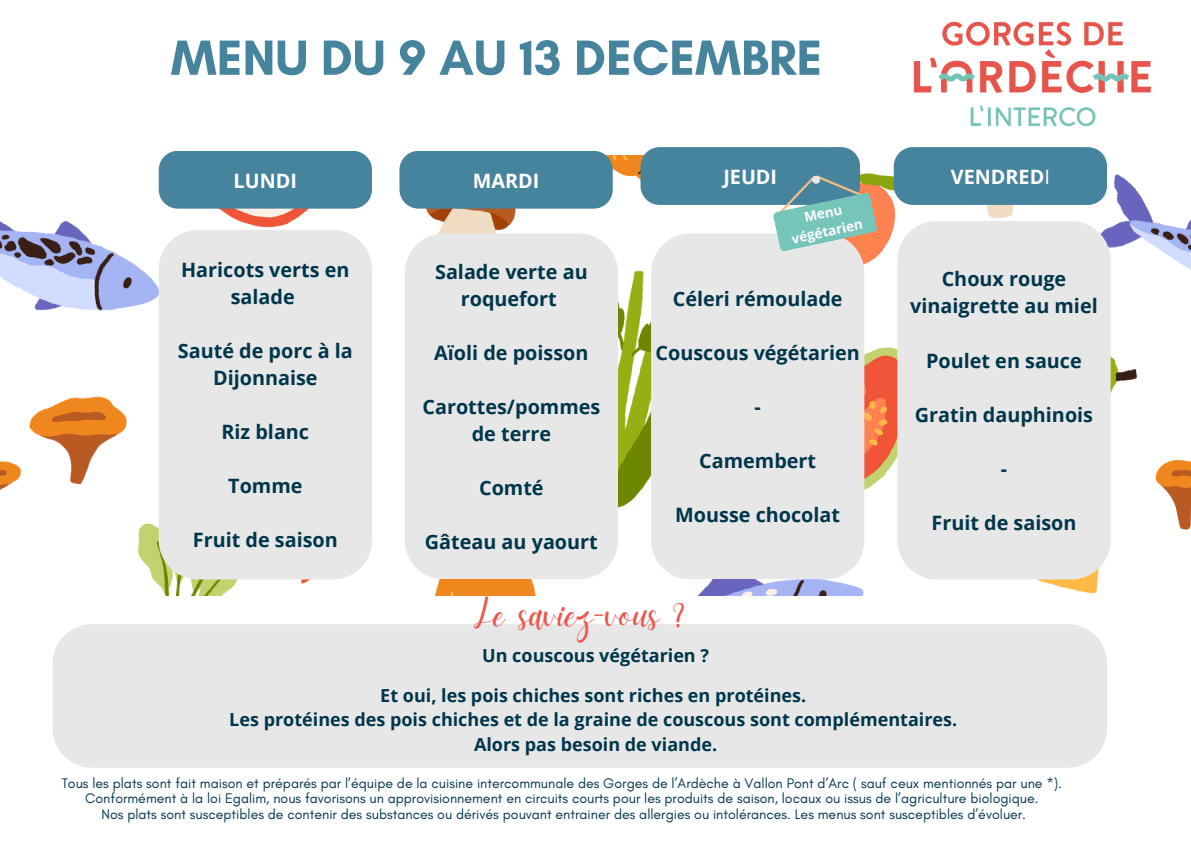
<style>
.page{position:relative;width:1191px;height:843px;background:#fff}
.page>*{position:absolute;margin:0;border:0;box-sizing:border-box;transform-origin:0 0}
.t1{font:700 50.3px "Glacial Indifference";color:#46849d}
.t2{font:40.1px "Daydream";color:#e9584d}
.t3{font:700 19.8px/27px "Open Sans";color:#00364c;text-align:center}
.t4{font:700 19.8px "Open Sans";color:#fff}
.t5{font:700 18px/24.8px "Open Sans";color:#00364c;text-align:center}
.t6{font:14.1px "Glacial Indifference";color:#00364c}
.t7{font:700 13.5px/18.5px "Open Sans";color:#fff;text-align:center}
.s1{font-weight:400}
</style>
<div class="page">
<img style="left:0;top:155px;width:1190px;height:440px">
<div style="left:159px;top:151px;width:213px;height:57px;background:#46849d;border-radius:19px"></div>
<div style="left:399px;top:151px;width:213px;height:57px;background:#46849d;border-radius:19px"></div>
<div style="left:640px;top:147px;width:220px;height:58px;background:#46849d;border-radius:19px"></div>
<div style="left:893px;top:147px;width:213px;height:58px;background:#46849d;border-radius:19px"></div>
<div style="left:159px;top:230px;width:213px;height:349px;background:#e7e7e7"></div>
<div style="left:53px;top:624px;width:1053px;height:143px;background:#e7e7e7"></div>
<div style="left:405px;top:233px;width:213px;height:346px;background:#e7e7e7"></div>
<div style="left:651px;top:233px;width:213px;height:346px;background:#e7e7e7"></div>
<div style="left:897px;top:221px;width:213px;height:358px;background:#e7e7e7"></div>
<img style="left:907px;top:21px;width:245px;height:127px">
<svg style="left:769px;top:166px;width:108px;height:86px"></svg>
<h5 class="t1" style="left:171px;top:27px;width:653px">MENU DU 9 AU 13 DECEMBRE</h5>
<h1 class="t4" style="left:233px;top:166px;width:65px">LUNDI</h1>
<h3 class="t4" style="left:473px;top:166px;width:68px">MARDI</h3>
<h4 class="t4" style="left:723px;top:163px;width:55px">JEUDI</h4>
<h3 class="t4" style="left:950px;top:163px;width:100px">VENDRED<span class="s1">I</span></h3>
<h3 class="t3" style="left:181px;top:256px;width:170px">Haricots verts en salade</h3>
<p class="t3" style="left:178px;top:337px;width:176px">Sauté de porc à la<br>Dijonnaise</p>
<h5 class="t3" style="left:221px;top:418px;width:89px">Riz blanc</h5>
<h5 class="t3" style="left:228px;top:472px;width:76px">Tomme</h5>
<h5 class="t3" style="left:193px;top:526px;width:146px">Fruit de saison</h5>
<h5 class="t3" style="left:435px;top:257px;width:154px">Salade verte au roquefort</h5>
<h5 class="t3" style="left:434px;top:338px;width:156px">Aïoli de poisson</h5>
<p class="t3" style="left:422px;top:392px;width:179px">Carottes/pommes de terre</p>
<h5 class="t3" style="left:479px;top:473px;width:66px">Comté</h5>
<h5 class="t3" style="left:425px;top:527px;width:174px">Gâteau au yaourt</h5>
<p class="t7" style="left:785px;top:211px;width:74px;rotate:-12deg">Menu végétarien</p>
<h5 class="t3" style="left:672px;top:284px;width:171px">Céleri rémoulade</h5>
<h5 class="t3" style="left:655px;top:338px;width:206px">Couscous végétarien</h5>
<h5 class="t3" style="left:754px;top:392px;width:8px">-</h5>
<h5 class="t3" style="left:699px;top:446px;width:118px">Camembert</h5>
<h5 class="t3" style="left:675px;top:500px;width:166px">Mousse chocolat</h5>
<h5 class="t2" style="left:474px;top:590px;width:213px">Le saviez-vous ?</h5>
<h5 class="t3" style="left:910px;top:265px;width:189px">Choux rouge vinaigrette au miel</h5>
<h5 class="t3" style="left:926px;top:346px;width:157px">Poulet en sauce</h5>
<h5 class="t3" style="left:914px;top:400px;width:180px">Gratin dauphinois</h5>
<h2 class="t3" style="left:1000px;top:454px;width:8px">-</h2>
<h5 class="t3" style="left:931px;top:508px;width:146px">Fruit de saison</h5>
<p class="t5" style="left:482px;top:642px;width:228px">Un couscous végétarien ?</p>
<p class="t5" style="left:229px;top:682px;width:729px">Et oui, les pois chiches sont riches en protéines.<br>Les protéines des pois chiches et de la graine de couscous sont complémentaires.<br>Alors pas besoin de viande.</p>
<h5 class="t6" style="left:62px;top:773px;width:1001px">Tous les plats sont fait maison et préparés par l’équipe de la cuisine intercommunale des Gorges de l’Ardèche à Vallon Pont d’Arc ( sauf ceux mentionnés par une *).</h5>
<h5 class="t6" style="left:85px;top:789px;width:954px">Conformément à la loi Egalim, nous favorisons un approvisionnement en circuits courts pour les produits de saison, locaux ou issus de l’agriculture biologique.</h5>
<h5 class="t6" style="left:101px;top:805px;width:925px">Nos plats sont susceptibles de contenir des substances ou dérivés pouvant entrainer des allergies ou intolérances. Les menus sont susceptibles d’évoluer.</h5>
</div>
